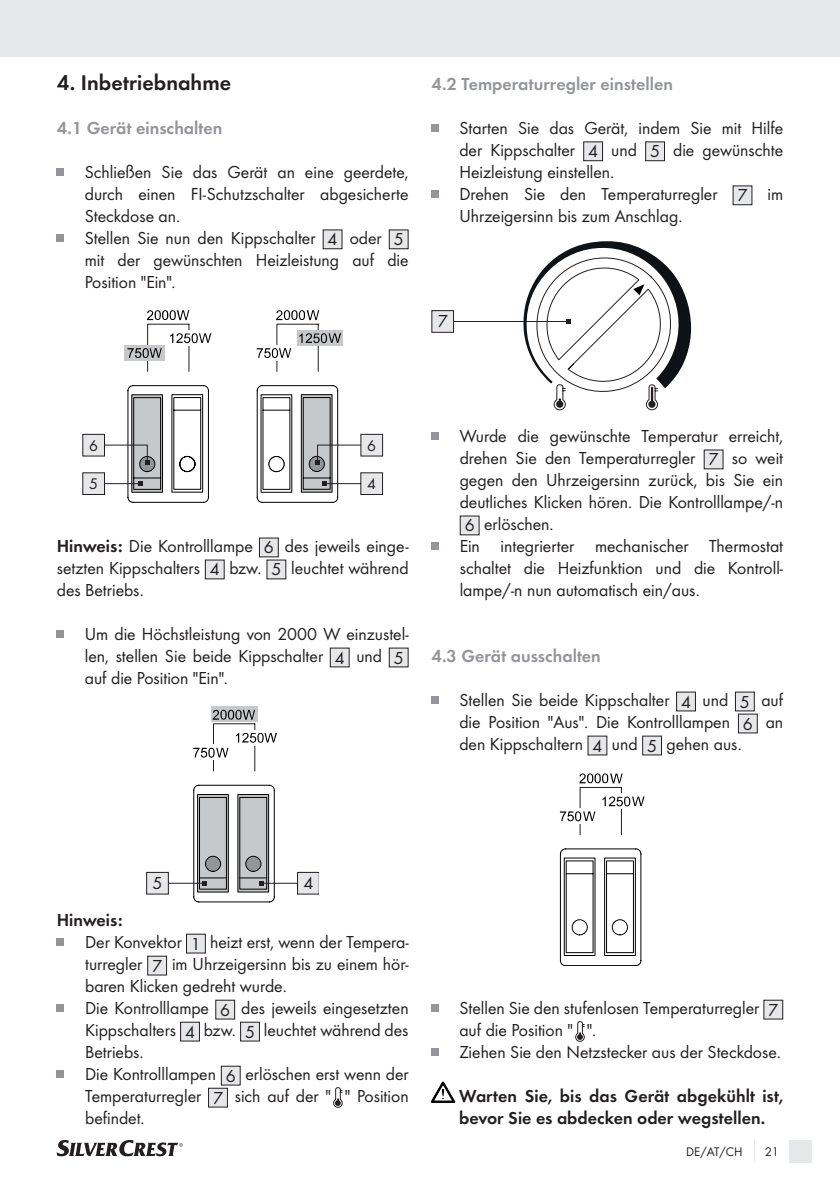
<style>
.page{position:relative;width:840px;height:1191px;background:#fff}
.page>*{position:absolute;margin:0;border:0;box-sizing:border-box;transform-origin:0 0}
.t1{font:600 22px "Futura Pro";color:#231f20}
.t2{font:18px/22px "Futura Pro";color:#231f20}
.t3{font:600 18px/22px "Futura Pro";color:#231f20}
.t4{font:600 18px "Futura Pro";color:#939598}
.t5{font:16px "Futura Pro";color:#231f20}
.t6{font:13px "Futura Pro";color:#231f20}
.s1{font-weight:600}
</style>
<div class="page">
<div style="left:0;top:0;width:839px;height:57px;background:#e6e7e9"></div>
<svg style="left:57px;top:1140px;width:126px;height:16px"></svg>
<div style="left:788px;top:1140px;width:23px;height:22px;background:#e6e7e9"></div>
<div style="left:57px;top:168px;width:7px;height:7px;background:#939598"></div>
<div style="left:57px;top:234px;width:7px;height:7px;background:#939598"></div>
<div style="left:323px;top:230px;width:19px;height:19px;background:#e6e7e9"></div>
<div style="left:389px;top:230px;width:19px;height:19px;background:#e6e7e9"></div>
<div style="left:388px;top:229px;width:20px;height:20px;border:1px solid #231f20"></div>
<div style="left:124px;top:345px;width:41px;height:16px;background:#c7c8ca"></div>
<svg style="left:127px;top:310px;width:84px;height:62px"></svg>
<div style="left:297px;top:330px;width:46px;height:16px;background:#c7c8ca"></div>
<svg style="left:256px;top:310px;width:85px;height:62px"></svg>
<svg style="left:82px;top:385px;width:301px;height:118px"></svg>
<div style="left:259px;top:538px;width:19px;height:19px;background:#e6e7e9"></div>
<div style="left:205px;top:560px;width:19px;height:19px;background:#e6e7e9"></div>
<div style="left:267px;top:560px;width:19px;height:19px;background:#e6e7e9"></div>
<div style="left:57px;top:630px;width:7px;height:7px;background:#939598"></div>
<div style="left:330px;top:648px;width:19px;height:19px;background:#e6e7e9"></div>
<div style="left:389px;top:648px;width:19px;height:19px;background:#e6e7e9"></div>
<div style="left:211px;top:706px;width:46px;height:16px;background:#c7c8ca"></div>
<svg style="left:193px;top:709px;width:84px;height:62px"></svg>
<div style="left:146px;top:872px;width:22px;height:22px;background:#e6e7e9"></div>
<div style="left:146px;top:872px;width:23px;height:22px;border:1px solid #231f20"></div>
<hr style="left:168px;top:882px;width:36px;height:1px;background:#231f20">
<div style="left:297px;top:872px;width:22px;height:22px;background:#e6e7e9"></div>
<div style="left:297px;top:872px;width:22px;height:22px;border:1px solid #231f20"></div>
<hr style="left:261px;top:882px;width:36px;height:1px;background:#231f20">
<svg style="left:193px;top:784px;width:82px;height:118px"></svg>
<div style="left:57px;top:938px;width:7px;height:7px;background:#939598"></div>
<div style="left:186px;top:934px;width:19px;height:19px;background:#e6e7e9"></div>
<div style="left:186px;top:933px;width:20px;height:20px;border:1px solid #231f20"></div>
<div style="left:148px;top:956px;width:18px;height:19px;background:#e6e7e9"></div>
<div style="left:147px;top:955px;width:20px;height:20px;border:1px solid #231f20"></div>
<div style="left:57px;top:1004px;width:7px;height:7px;background:#939598"></div>
<div style="left:216px;top:1000px;width:18px;height:19px;background:#e6e7e9"></div>
<div style="left:215px;top:999px;width:20px;height:20px;border:1px solid #231f20"></div>
<div style="left:180px;top:1022px;width:19px;height:19px;background:#e6e7e9"></div>
<div style="left:180px;top:1021px;width:20px;height:20px;border:1px solid #231f20"></div>
<div style="left:240px;top:1022px;width:19px;height:19px;background:#e6e7e9"></div>
<div style="left:240px;top:1021px;width:20px;height:20px;border:1px solid #231f20"></div>
<div style="left:57px;top:1070px;width:7px;height:7px;background:#939598"></div>
<div style="left:221px;top:1066px;width:19px;height:19px;background:#e6e7e9"></div>
<div style="left:221px;top:1065px;width:19px;height:20px;border:1px solid #231f20"></div>
<div style="left:208px;top:1088px;width:19px;height:19px;background:#e6e7e9"></div>
<div style="left:208px;top:1087px;width:20px;height:20px;border:1px solid #231f20"></div>
<svg style="left:333px;top:1087px;width:10px;height:21px"></svg>
<div style="left:431px;top:124px;width:7px;height:7px;background:#939598"></div>
<div style="left:583px;top:142px;width:19px;height:19px;background:#e6e7e9"></div>
<div style="left:583px;top:141px;width:19px;height:20px;border:1px solid #231f20"></div>
<div style="left:645px;top:142px;width:19px;height:19px;background:#e6e7e9"></div>
<div style="left:644px;top:141px;width:20px;height:20px;border:1px solid #231f20"></div>
<div style="left:431px;top:190px;width:7px;height:7px;background:#939598"></div>
<div style="left:732px;top:186px;width:19px;height:19px;background:#e6e7e9"></div>
<div style="left:431px;top:311px;width:22px;height:21px;background:#e6e7e9"></div>
<div style="left:431px;top:310px;width:23px;height:23px;border:1px solid #231f20"></div>
<hr style="left:454px;top:321px;width:114px;height:1px;background:#231f20">
<svg style="left:523px;top:241px;width:169px;height:170px"></svg>
<div style="left:431px;top:432px;width:7px;height:7px;background:#939598"></div>
<div style="left:703px;top:450px;width:19px;height:19px;background:#e6e7e9"></div>
<div style="left:460px;top:516px;width:19px;height:19px;background:#e6e7e9"></div>
<div style="left:431px;top:542px;width:7px;height:7px;background:#939598"></div>
<div style="left:431px;top:696px;width:7px;height:7px;background:#939598"></div>
<div style="left:676px;top:692px;width:19px;height:19px;background:#e6e7e9"></div>
<div style="left:735px;top:692px;width:18px;height:19px;background:#e6e7e9"></div>
<div style="left:738px;top:714px;width:18px;height:19px;background:#e6e7e9"></div>
<div style="left:587px;top:736px;width:19px;height:19px;background:#e6e7e9"></div>
<div style="left:642px;top:736px;width:19px;height:19px;background:#e6e7e9"></div>
<svg style="left:559px;top:773px;width:85px;height:62px"></svg>
<svg style="left:559px;top:848px;width:82px;height:117px"></svg>
<div style="left:431px;top:1004px;width:7px;height:7px;background:#939598"></div>
<div style="left:763px;top:1000px;width:19px;height:19px;background:#e6e7e9"></div>
<svg style="left:575px;top:1021px;width:9px;height:21px"></svg>
<div style="left:431px;top:1048px;width:7px;height:7px;background:#939598"></div>
<svg style="left:431px;top:1082px;width:23px;height:20px"></svg>
<p class="t1" style="left:57px;top:67px;width:176px">4. Inbetriebnahme</p>
<p class="t4" style="left:57px;top:115px;width:167px">4.1 Gerät einschalten</p>
<p class="t2" style="left:85px;top:160px;width:325px">Schließen Sie das Gerät an eine geerdete, durch einen FI-Schutzschalter abgesicherte Steckdose an.<br>Stellen Sie nun den Kippschalter 4 oder 5 mit der gewünschten Heizleistung auf die Position "Ein".</p>
<p class="t4" style="left:431px;top:71px;width:243px">4.2 Temperaturregler einstellen</p>
<p class="t2" style="left:459px;top:116px;width:325px">Starten Sie das Gerät, indem Sie mit Hilfe der Kippschalter 4 und 5 die gewünschte Heizleistung einstellen.<br>Drehen Sie den Temperaturregler 7 im Uhrzeigersinn bis zum Anschlag.</p>
<p class="t2" style="left:437px;top:310px;width:11px">7</p>
<p class="t5" style="left:89px;top:434px;width:10px">6</p>
<p class="t5" style="left:367px;top:434px;width:10px">6</p>
<p class="t5" style="left:89px;top:472px;width:10px">5</p>
<p class="t5" style="left:367px;top:472px;width:10px">4</p>
<p class="t2" style="left:57px;top:534px;width:353px;text-align:justify"><span class="s1">Hinweis:</span> Die Kontrolllampe 6 des jeweils einge&shy;setzten Kippschalters 4 bzw. 5 leuchtet während des Betriebs.</p>
<p class="t2" style="left:85px;top:622px;width:325px">Um die Höchstleistung von 2000 W einzustel&shy;len, stellen Sie beide Kippschalter 4 und 5 auf die Position "Ein".</p>
<p class="t2" style="left:459px;top:424px;width:325px">Wurde die gewünschte Temperatur erreicht, drehen Sie den Temperaturregler 7 so weit gegen den Uhrzeigersinn zurück, bis Sie ein deutliches Klicken hören. Die Kontrolllampe/-n 6 erlöschen.<br>Ein integrierter mechanischer Thermostat schaltet die Heizfunktion und die Kontroll&shy;lampe/-n nun automatisch ein/aus.</p>
<p class="t4" style="left:431px;top:643px;width:171px">4.3 Gerät ausschalten</p>
<p class="t2" style="left:459px;top:688px;width:325px;text-align:justify">Stellen Sie beide Kippschalter 4 und 5 auf die Position "Aus". Die Kontrolllampen 6 an den Kippschaltern 4 und 5 gehen aus.</p>
<p class="t2" style="left:152px;top:871px;width:11px">5</p>
<p class="t2" style="left:303px;top:871px;width:11px">4</p>
<p class="t3" style="left:57px;top:908px;width:67px">Hinweis:</p>
<p class="t2" style="left:85px;top:930px;width:325px">Der Konvektor 1 heizt erst, wenn der Tempera&shy;turregler 7 im Uhrzeigersinn bis zu einem hör&shy;baren Klicken gedreht wurde.<br>Die Kontrolllampe 6 des jeweils eingesetzten Kippschalters 4 bzw. 5 leuchtet während des Betriebs.<br>Die Kontrolllampen 6 erlöschen erst wenn der Temperaturregler 7 sich auf der " " Position befindet.</p>
<p class="t2" style="left:459px;top:996px;width:323px">Stellen Sie den stufenlosen Temperaturregler 7 auf die Position " ".<br>Ziehen Sie den Netzstecker aus der Steckdose.</p>
<p class="t3" style="left:459px;top:1084px;width:325px">Warten Sie, bis das Gerät abgekühlt ist, bevor Sie es abdecken oder wegstellen.</p>
<p class="t6" style="left:685px;top:1142px;width:58px">DE/AT/CH</p>
<p class="t6" style="left:764px;top:1142px;width:16px">21</p>
</div>
